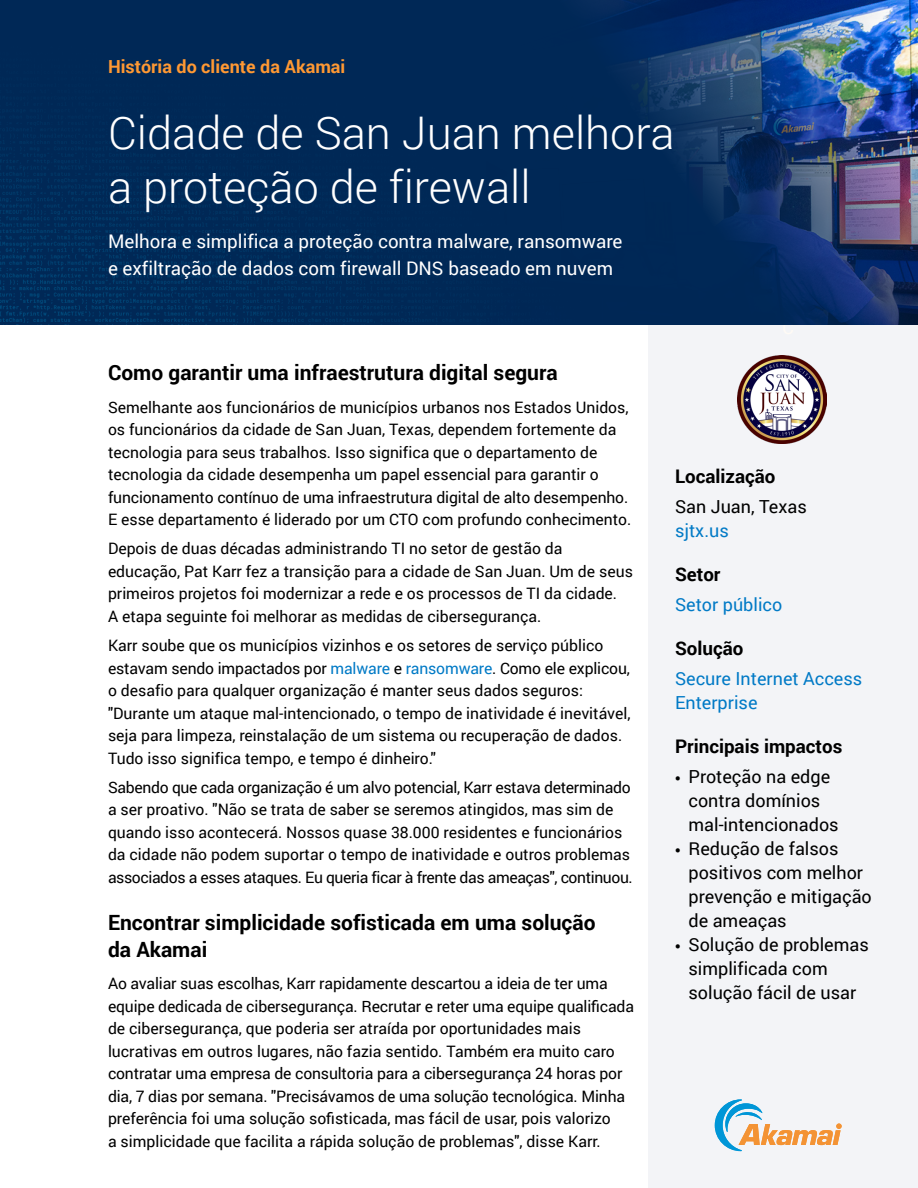
<style>
.page{position:relative;width:918px;height:1188px;background:#fff}
.page>*{position:absolute;margin:0;border:0;box-sizing:border-box;transform-origin:0 0}
.Title_-_Headline{font:300 45px/54px "Roboto";color:#fff}
.Heading_2{font:700 21px/27px "Roboto";color:#000}
.Sub-Title_-_Sub-Heading{font:18.75px/27px "Roboto";color:#fff}
.Sidebar_Heading{font:700 18.75px "Roboto";color:#000}
.Sidebar_Copy{font:18px/24px "Roboto";color:#000}
.Sidebar_Copy-2{font:18px/24px "Roboto";color:#017ac6}
.Above_Title_-_Headline{font:700 18px "Roboto";color:#f93}
.Sidebar_Heading-2{font:18px/24px "Roboto";color:#000}
.Body{font:15.75px/22.5px "Roboto";color:#000}
.s1{color:#017ac6}
.s2{font-family:"Source Sans Pro"}
</style>
<div class="page">
<div style="left:648px;top:315px;width:270px;height:873px;background:#f3f4f7"></div>
<img style="left:738px;top:355px;width:89px;height:89px">
<div style="left:0;top:0;width:486px;height:325px;background:#002856"></div>
<img style="left:486px;top:0;width:432px;height:325px">
<p class="Above_Title_-_Headline" style="left:108px;top:54px;width:239px">História do cliente da Akamai</p>
<p class="Title_-_Headline" style="left:108px;top:104px;width:568px">Cidade de San Juan melhora a proteção de firewall</p>
<p class="Sub-Title_-_Sub-Heading" style="left:108px;top:227px;width:516px">Melhora e simplifica a proteção contra malware, ransomware e exfiltração de dados com firewall DNS baseado em nuvem</p>
<p class="Heading_2" style="left:108px;top:359px;width:451px">Como garantir uma infraestrutura digital segura</p>
<p class="Body" style="left:108px;top:395px;width:525px">Semelhante aos funcionários de municípios urbanos nos Estados Unidos, os funcionários da cidade de San Juan, Texas, dependem fortemente da tecnologia para seus trabalhos. Isso significa que o departamento de tecnologia da cidade desempenha um papel essencial para garantir o funcionamento contínuo de uma infraestrutura digital de alto desempenho.<br>E esse departamento é liderado por um CTO com profundo conhecimento.</p>
<p class="Body" style="left:108px;top:537px;width:526px">Depois de duas décadas administrando TI no setor de gestão da educação, Pat Karr fez a transição para a cidade de San Juan. Um de seus primeiros projetos foi modernizar a rede e os processos de TI da cidade.<br>A etapa seguinte foi melhorar as medidas de cibersegurança.</p>
<p class="Body" style="left:108px;top:634px;width:524px">Karr soube que os municípios vizinhos e os setores de serviço público estavam sendo impactados por <span class="s1">malware</span> e <span class="s1">ransomware</span>. Como ele explicou, o desafio para qualquer organização é manter seus dados seguros: "Durante um ataque mal-intencionado, o tempo de inatividade é inevitável, seja para limpeza, reinstalação de um sistema ou recuperação de dados.<br>Tudo isso significa tempo, e tempo é dinheiro."</p>
<p class="Body" style="left:108px;top:775px;width:526px">Sabendo que cada organização é um alvo potencial, Karr estava determinado a ser proativo. "Não se trata de saber se seremos atingidos, mas sim de quando isso acontecerá. Nossos quase 38.000 residentes e funcionários da cidade não podem suportar o tempo de inatividade e outros problemas associados a esses ataques. Eu queria ficar à frente das ameaças", continuou.</p>
<p class="Heading_2" style="left:108px;top:908px;width:489px">Encontrar simplicidade sofisticada em uma solução da Akamai</p>
<p class="Body" style="left:108px;top:972px;width:528px">Ao avaliar suas escolhas, Karr rapidamente descartou a ideia de ter uma equipe dedicada de cibersegurança. Recrutar e reter uma equipe qualificada de cibersegurança, que poderia ser atraída por oportunidades mais lucrativas em outros lugares, não fazia sentido. Também era muito caro contratar uma empresa de consultoria para a cibersegurança 24 horas por dia, 7 dias por semana. "Precisávamos de uma solução tecnológica. Minha preferência foi uma solução sofisticada, mas fácil de usar, pois valorizo<br>a simplicidade que facilita a rápida solução de problemas", disse Karr.</p>
<p class="Sidebar_Heading" style="left:675px;top:463px;width:102px">Localização</p>
<p class="Sidebar_Heading-2" style="left:675px;top:494px;width:133px">San Juan, Texas <span class="s1">sjtx.us</span></p>
<p class="Sidebar_Heading" style="left:675px;top:561px;width:47px">Setor</p>
<p class="Sidebar_Copy-2" style="left:675px;top:592px;width:109px">Setor público</p>
<p class="Sidebar_Heading" style="left:675px;top:635px;width:70px">Solução</p>
<p class="Sidebar_Copy-2" style="left:675px;top:666px;width:189px">Secure Internet Access<br>Enterprise</p>
<p class="Sidebar_Heading" style="left:675px;top:733px;width:169px">Principais impactos</p>
<p class="Sidebar_Copy" style="left:688px;top:764px;width:152px;text-indent:-14px"><span class="s2">•</span> Proteção na edge contra domínios mal-intencionados</p>
<p class="Sidebar_Copy" style="left:688px;top:836px;width:185px;text-indent:-14px"><span class="s2">•</span> Redução de falsos positivos com melhor prevenção e mitigação de ameaças</p>
<p class="Sidebar_Copy" style="left:688px;top:932px;width:182px;text-indent:-14px"><span class="s2">•</span> Solução de problemas simplificada com solução fácil de usar</p>
</div>
